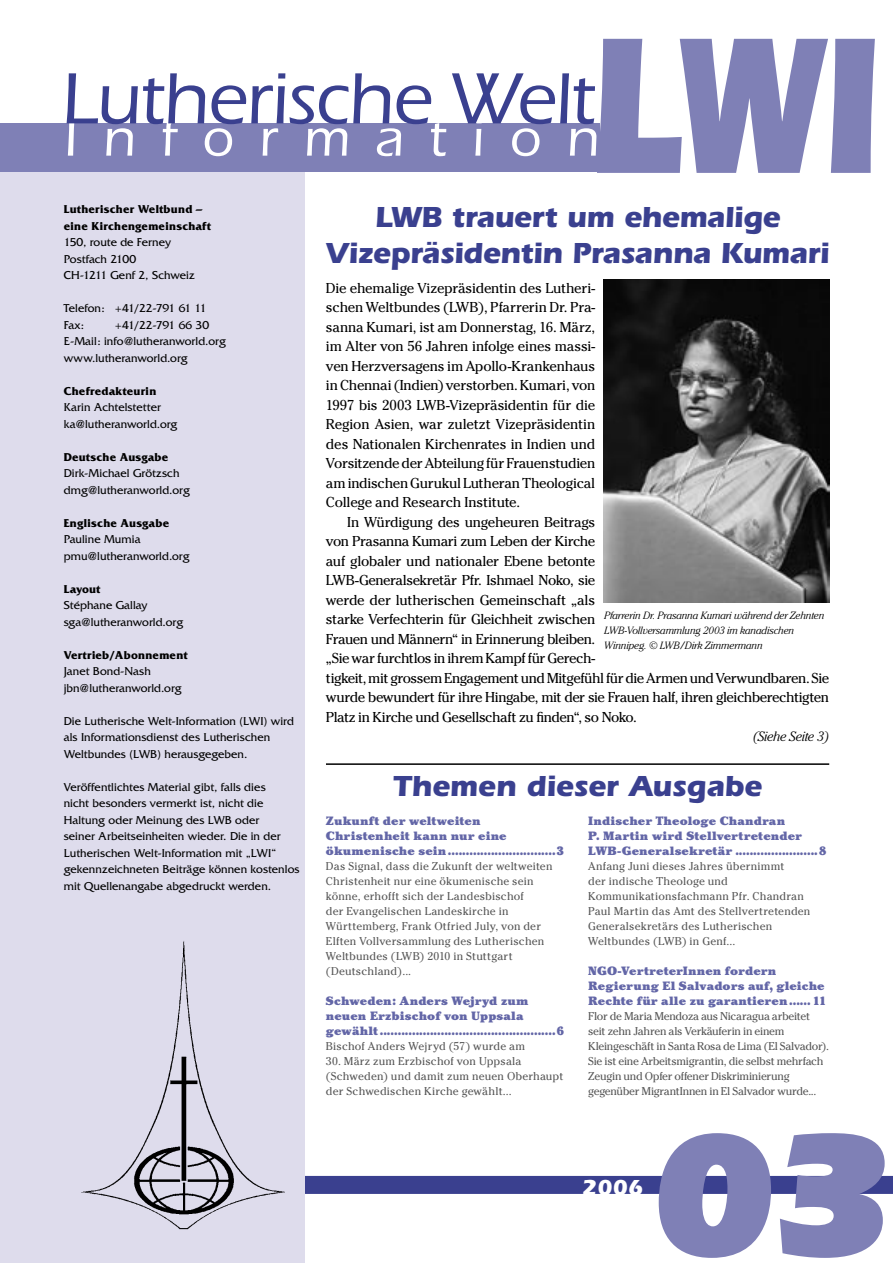
<style>
.page{position:relative;width:893px;height:1263px;background:#fff}
.page>*{position:absolute;margin:0;border:0;box-sizing:border-box;transform-origin:0 0}
.t1{font:900 201px "Itc Eras";color:#7f80b6;scale:.73 1}
.t2{font:900 180px "Itc Eras";color:#7f80b6}
.t3{font:500 75px "Itc Eras";letter-spacing:-.015em;color:#3a408f}
.t4{font:500 54px "Itc Eras";letter-spacing:.47em;color:#fff}
.t5{font:700 30px/36px "Itc Eras";letter-spacing:-.01em;color:#3a408f;text-align:center}
.t6{font:700 22.5px "Itc Eras";color:#fff}
.t7{font:14.25px/19.5px "Cheltenham";letter-spacing:-.03em;color:#000;text-align:justify}
.t8{font:italic 300 13.5px "Cheltenham";letter-spacing:-.03em;color:#000}
.t9{font:12px/16.5px "Friz Quadrata";letter-spacing:.005em;color:#000}
.t10{font:900 12px/15px "Cheltenham";letter-spacing:.015em;color:#6366a7}
.t11{font:700 12px/16.5px "Friz Quadrata";letter-spacing:.025em;color:#000}
.t12{font:12px/16.5px "Friz Quadrata";letter-spacing:-.015em;color:#000}
.t13{font:11.25px/15px "Cheltenham";letter-spacing:.01em;color:#565656}
.t14{font:11.25px/15px "Cheltenham";letter-spacing:-.025em;color:#565656}
.t15{font:italic 300 10.5px/15px "Cheltenham";letter-spacing:-.015em;color:#000}
</style>
<div class="page">
<div style="left:281px;top:1176px;width:612px;height:18px;background:#3a408f"></div>
<div style="left:0;top:164px;width:305px;height:1099px;background:#dedcec"></div>
<img style="left:81px;top:941px;width:204px;height:289px">
<div style="left:0;top:123px;width:600px;height:49px;background:#7f80b6"></div>
<hr style="left:326px;top:763px;width:503px;height:2px;background:#000">
<img style="left:604px;top:279px;width:225px;height:323px">
<h1 class="t1" style="left:588px;top:-8px;width:401px">LWI</h1>
<h3 class="t3" style="left:61px;top:57px;width:535px">Lutherische Welt</h3>
<h3 class="t4" style="left:64px;top:108px;width:536px">Information</h3>
<p class="t11" style="left:64px;top:201px;width:149px">Lutherischer Weltbund – eine Kirchengemeinschaft</p>
<p class="t9" style="left:64px;top:234px;width:132px">150, route de Ferney<br>Postfach 2100<br>CH-1211 Genf 2, Schweiz</p>
<p class="t12" style="left:64px;top:300px;width:144px">Telefon: +41/22-791 61 11<br>Fax:</p>
<p class="t9" style="left:64px;top:317px;width:164px;text-indent:51px">+41/22-791 66 30<br>E-Mail: info@lutheranworld.org www.lutheranworld.org</p>
<p class="t11" style="left:64px;top:383px;width:94px">Chefredakteurin</p>
<p class="t9" style="left:64px;top:399px;width:115px">Karin Achtelstetter ka@lutheranworld.org</p>
<p class="t11" style="left:64px;top:449px;width:106px">Deutsche Ausgabe</p>
<p class="t9" style="left:64px;top:465px;width:128px">Dirk-Michael Grötzsch dmg@lutheranworld.org</p>
<p class="t11" style="left:64px;top:515px;width:107px">Englische Ausgabe</p>
<p class="t9" style="left:64px;top:531px;width:128px">Pauline Mumia pmu@lutheranworld.org</p>
<p class="t11" style="left:64px;top:581px;width:38px">Layout</p>
<p class="t9" style="left:64px;top:597px;width:121px">Stéphane Gallay sga@lutheranworld.org</p>
<p class="t11" style="left:64px;top:647px;width:125px">Vertrieb/Abonnement</p>
<p class="t9" style="left:64px;top:663px;width:120px">Janet Bond-Nash jbn@lutheranworld.org</p>
<p class="t9" style="left:64px;top:713px;width:232px">Die Lutherische Welt-Information (LWI) wird als Informationsdienst des Lutherischen<br>Weltbundes (LWB) herausgegeben.</p>
<p class="t9" style="left:64px;top:779px;width:237px">Veröffentlichtes Material gibt, falls dies<br>nicht besonders vermerkt ist, nicht die Haltung oder Meinung des LWB oder<br>seiner Arbeitseinheiten wieder. Die in der Lutherischen Welt-Information mit „LWI“ gekennzeichneten Beiträge können kostenlos mit Quellenangabe abgedruckt werden.</p>
<h3 class="t5" style="left:326px;top:199px;width:505px">LWB trauert um ehemalige<br>Vizepräsidentin Prasanna Kumari</h3>
<p class="t7" style="left:326px;top:278px;width:271px">Die ehemalige Vizepräsidentin des Lutheri&shy;schen Weltbundes (LWB), Pfarrerin Dr. Pra&shy;sanna Kumari, ist am Donnerstag, 16. März, im Alter von 56 Jahren infolge eines massi&shy;ven Herzversagens im Apollo-Krankenhaus in Chennai (Indien) verstorben. Kumari, von 1997 bis 2003 LWB-Vizepräsidentin für die Region Asien, war zuletzt Vizepräsidentin des Nationalen Kirchenrates in Indien und Vorsitzende der Abteilung für Frauenstudien am indischen Gurukul Lutheran Theological College and Research Institute.</p>
<p class="t7" style="left:326px;top:512px;width:505px;text-align:left;text-indent:21px">In Würdigung des ungeheuren Beitrags<br>von Prasanna Kumari zum Leben der Kirche<br>auf globaler und nationaler Ebene betonte<br>LWB-Generalsekretär Pfr. Ishmael Noko, sie<br>werde der lutherischen Gemeinschaft „als<br>starke Verfechterin für Gleichheit zwischen<br>Frauen und Männern“ in Erinnerung bleiben.<br>„Sie war furchtlos in ihrem Kampf für Gerech-<br>tigkeit, mit grossem Engagement und Mitgefühl für die Armen und Verwundbaren. Sie wurde bewundert für ihre Hingabe, mit der sie Frauen half, ihren gleichberechtigten Platz in Kirche und Gesellschaft zu finden“, so Noko.</p>
<p class="t8" style="left:753px;top:729px;width:78px">(Siehe Seite 3)</p>
<h3 class="t5" style="left:393px;top:768px;width:370px">Themen dieser Ausgabe</h3>
<p class="t15" style="left:604px;top:608px;width:222px">Pfarrerin Dr. Prasanna Kumari während der Zehnten<br>LWB-Vollversammlung 2003 im kanadischen<br>Winnipeg. © LWB/Dirk Zimmermann</p>
<p class="t10" style="left:326px;top:813px;width:240px">Zukunft der weltweiten<br>Christenheit kann nur eine ökumenische sein ..............................3</p>
<p class="t13" style="left:326px;top:859px;width:228px">Das Signal, dass die Zukunft der weltweiten Christenheit nur eine ökumenische sein könne, erhofft sich der Landesbischof<br>der Evangelischen Landeskirche in Württemberg, Frank Otfried July, von der Elften Vollversammlung des Lutherischen Weltbundes (LWB) 2010 in Stuttgart (Deutschland)...</p>
<p class="t10" style="left:326px;top:993px;width:240px">Schweden: Anders Wejryd zum neuen Erzbischof von Uppsala gewählt .................................................6</p>
<p class="t13" style="left:326px;top:1039px;width:201px">Bischof Anders Wejryd (57) wurde am</p>
<p class="t13" style="left:326px;top:1054px;width:239px">30. März zum Erzbischof von Uppsala (Schweden) und damit zum neuen Oberhaupt der Schwedischen Kirche gewählt...</p>
<p class="t10" style="left:588px;top:813px;width:240px">Indischer Theologe Chandran<br>P. Martin wird Stellvertretender<br>LWB-Generalsekretär .......................8</p>
<p class="t13" style="left:588px;top:859px;width:224px">Anfang Juni dieses Jahres übernimmt<br>der indische Theologe und Kommunikationsfachmann Pfr. Chandran Paul Martin das Amt des Stellvertretenden Generalsekretärs des Lutherischen Weltbundes (LWB) in Genf...</p>
<p class="t10" style="left:588px;top:963px;width:240px">NGO-VertreterInnen fordern<br>Regierung El Salvadors auf, gleiche<br>Rechte für alle zu garantieren ...... 11</p>
<p class="t14" style="left:588px;top:1009px;width:242px">Flor de Maria Mendoza aus Nicaragua arbeitet seit zehn Jahren als Verkäuferin in einem Kleingeschäft in Santa Rosa de Lima (El Salvador).<br>Sie ist eine Arbeitsmigrantin, die selbst mehrfach Zeugin und Opfer offener Diskriminierung gegenüber MigrantInnen in El Salvador wurde...</p>
<h3 class="t6" style="left:582px;top:1174px;width:63px">2006</h3>
<h2 class="t2" style="left:646px;top:1093px;width:249px">03</h2>
</div>
